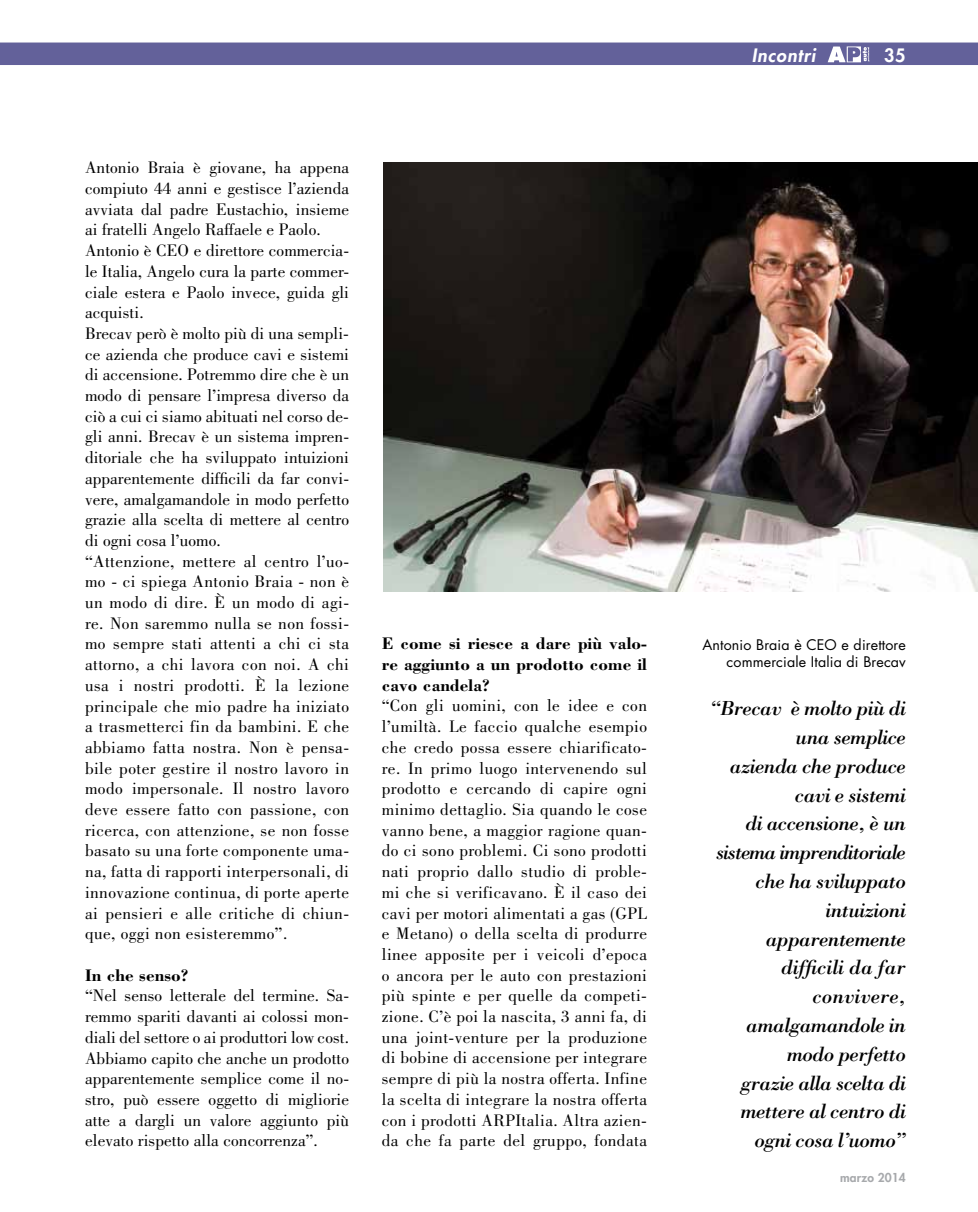
<style>
.page{position:relative;width:978px;height:1212px;background:#fff}
.page>*{position:absolute;margin:0;border:0;box-sizing:border-box;transform-origin:0 0}
.t1{font:italic 21px/28.8px "Bodoni";letter-spacing:-.025em;color:#000;text-align:right}
.t2{font:italic 800 18px "Futura";letter-spacing:.05em;color:#fff}
.t3{font:800 18px "Futura";color:#fff}
.t4{font:17.25px/20.7px "Bodoni Std";letter-spacing:.005em;color:#000;text-align:justify}
.t5{font:700 17.25px/20.7px "Bodoni";letter-spacing:.005em;color:#000;text-align:justify}
.t6{font:14.25px/17.1px "Futura";letter-spacing:.01em;color:#000;text-align:right}
.t7{font:800 12px "Futura";letter-spacing:.01em;color:#a7a9ac}
</style>
<div class="page">
<div style="left:0;top:43px;width:978px;height:22px;background:#63619a"></div>
<svg style="left:828px;top:46px;width:41px;height:16px"></svg>
<img style="left:383px;top:162px;width:595px;height:430px">
<p class="t4" style="left:85px;top:157px;width:266px;text-align:left">Antonio Braia è giovane, ha appena compiuto 44 anni e gestisce l’azienda avviata dal padre Eustachio, insieme ai fratelli Angelo Raffaele e Paolo.<br>Antonio è CEO e direttore commercia&shy;le Italia, Angelo cura la parte commer&shy;ciale estera e Paolo invece, guida gli acquisti.<br>Brecav però è molto più di una sempli&shy;ce azienda che produce cavi e sistemi di accensione. Potremmo dire che è un modo di pensare l’impresa diverso da ciò a cui ci siamo abituati nel corso de&shy;gli anni. Brecav è un sistema impren&shy;ditoriale che ha sviluppato intuizioni apparentemente difficili da far convi&shy;vere, amalgamandole in modo perfetto grazie alla scelta di mettere al centro di ogni cosa l’uomo.<br>“Attenzione, mettere al centro l’uo&shy;mo - ci spiega Antonio Braia - non è un modo di dire. È un modo di agi&shy;re. Non saremmo nulla se non fossi&shy;mo sempre stati attenti a chi ci sta attorno, a chi lavora con noi. A chi usa i nostri prodotti. È la lezione principale che mio padre ha iniziato a trasmetterci fin da bambini. E che abbiamo fatta nostra. Non è pensa&shy;bile poter gestire il nostro lavoro in modo impersonale. Il nostro lavoro deve essere fatto con passione, con ricerca, con attenzione, se non fosse basato su una forte componente uma&shy;na, fatta di rapporti interpersonali, di innovazione continua, di porte aperte ai pensieri e alle critiche di chiun&shy;que, oggi non esisteremmo”.</p>
<p class="t5" style="left:85px;top:964px;width:105px">In che senso?</p>
<p class="t4" style="left:85px;top:985px;width:266px">“Nel senso letterale del termine. Sa&shy;remmo spariti davanti ai colossi mon&shy;diali del settore o ai produttori low cost.<br>Abbiamo capito che anche un prodotto apparentemente semplice come il no&shy;stro, può essere oggetto di migliorie atte a dargli un valore aggiunto più elevato rispetto alla concorrenza”.</p>
<p class="t5" style="left:382px;top:633px;width:267px">E come si riesce a dare più valo&shy;re aggiunto a un prodotto come il cavo candela?</p>
<p class="t4" style="left:382px;top:696px;width:267px">“Con gli uomini, con le idee e con l’umiltà. Le faccio qualche esempio che credo possa essere chiarificato&shy;re. In primo luogo intervenendo sul prodotto e cercando di capire ogni minimo dettaglio. Sia quando le cose vanno bene, a maggior ragione quan&shy;do ci sono problemi. Ci sono prodotti nati proprio dallo studio di proble&shy;mi che si verificavano. È il caso dei cavi per motori alimentati a gas (GPL e Metano) o della scelta di produrre linee apposite per i veicoli d’epoca o ancora per le auto con prestazioni più spinte e per quelle da competi&shy;zione. C’è poi la nascita, 3 anni fa, di una joint-venture per la produzione di bobine di accensione per integrare sempre di più la nostra offerta. Infine la scelta di integrare la nostra offerta con i prodotti ARPItalia. Altra azien&shy;da che fa parte del gruppo, fondata</p>
<p class="t2" style="left:752px;top:43px;width:65px">Incontri</p>
<p class="t3" style="left:884px;top:43px;width:23px">35</p>
<p class="t6" style="left:702px;top:635px;width:205px">Antonio Braia è CEO e direttore commerciale Italia di Brecav</p>
<p class="t1" style="left:710px;top:693px;width:197px">“Brecav è molto più di una semplice<br>azienda che produce cavi e sistemi<br>di accensione, è un sistema imprenditoriale che ha sviluppato intuizioni apparentemente difficili da far convivere, amalgamandole in modo perfetto<br>grazie alla scelta di mettere al centro di ogni cosa l’uomo”</p>
<p class="t7" style="left:840px;top:1170px;width:67px">marzo 2014</p>
</div>
